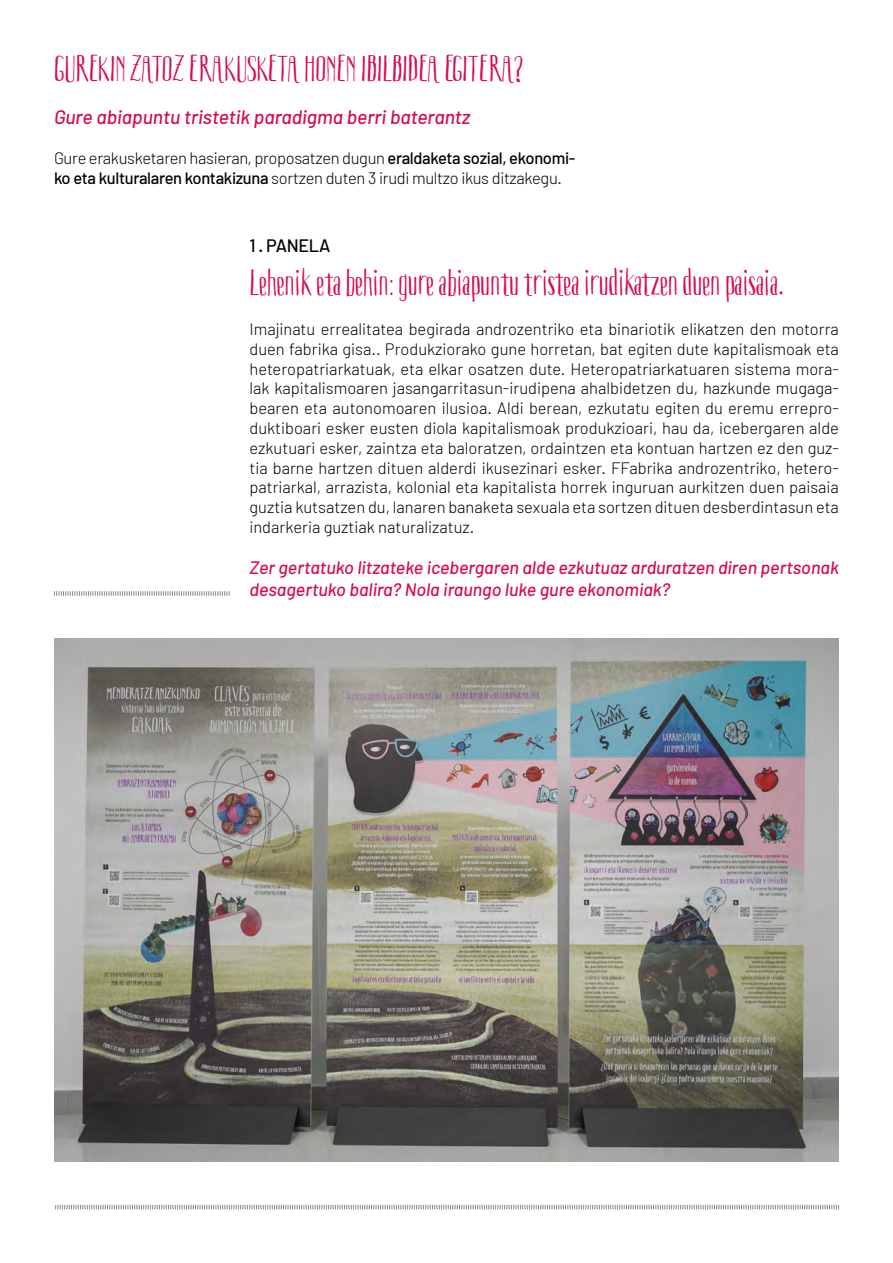
<style>
.page{position:relative;width:893px;height:1263px;background:#fff}
.page>*{position:absolute;margin:0;border:0;box-sizing:border-box;transform-origin:0 0}
.t1{font:36px "Boho Sans";color:#d60b52}
.t2{font:italic 500 19.5px "Barlow";color:#d60b52}
.t3{font:italic 500 18px/21.6px "Barlow";color:#d60b52}
.t4{font:500 18px "Barlow";letter-spacing:-.02em;color:#000}
.t5{font:300 16.5px/19.8px "Barlow";letter-spacing:-.02em;color:#000;text-align:justify}
.s1{font-weight:500}
</style>
<div class="page">
<img style="left:54px;top:638px;width:784px;height:523px">
<svg style="left:54px;top:591px;width:176px;height:5px"></svg>
<svg style="left:55px;top:1204px;width:784px;height:6px"></svg>
<h1 class="t1" style="left:54px;top:47px;width:471px">GUREKIN ZATOZ ERAKUSKETA HONEN IBILBIDEA EGITERA?</h1>
<p class="t2" style="left:54px;top:105px;width:418px">Gure abiapuntu tristetik paradigma berri baterantz</p>
<p class="t5" style="left:54px;top:148px;width:523px">Gure erakusketaren hasieran, proposatzen dugun <span class="s1">eraldaketa sozial, ekonomi&shy;ko eta kulturalaren kontakizuna</span> sortzen duten 3 irudi multzo ikus ditzakegu.</p>
<p class="t4" style="left:249px;top:234px;width:83px">1 . PANELA</p>
<h1 class="t1" style="left:249px;top:262px;width:536px">Lehenik eta behin: gure abiapuntu tristea irudikatzen duen paisaia.</h1>
<p class="t5" style="left:249px;top:319px;width:591px">Imajinatu errealitatea begirada androzentriko eta binariotik elikatzen den motorra duen fabrika gisa.. Produkziorako gune horretan, bat egiten dute kapitalismoak eta heteropatriarkatuak, eta elkar osatzen dute. Heteropatriarkatuaren sistema mora&shy;lak kapitalismoaren jasangarritasun-irudipena ahalbidetzen du, hazkunde mugaga&shy;bearen eta autonomoaren ilusioa. Aldi berean, ezkutatu egiten du eremu errepro&shy;duktiboari esker eusten diola kapitalismoak produkzioari, hau da, icebergaren alde ezkutuari esker, zaintza eta baloratzen, ordaintzen eta kontuan hartzen ez den guz&shy;tia barne hartzen dituen alderdi ikusezinari esker. FFabrika androzentriko, hetero&shy;patriarkal, arrazista, kolonial eta kapitalista horrek inguruan aurkitzen duen paisaia guztia kutsatzen du, lanaren banaketa sexuala eta sortzen dituen desberdintasun eta indarkeria guztiak naturalizatuz.</p>
<p class="t3" style="left:249px;top:557px;width:591px">Zer gertatuko litzateke icebergaren alde ezkutuaz arduratzen diren pertsonak desagertuko balira? Nola iraungo luke gure ekonomiak?</p>
</div>
